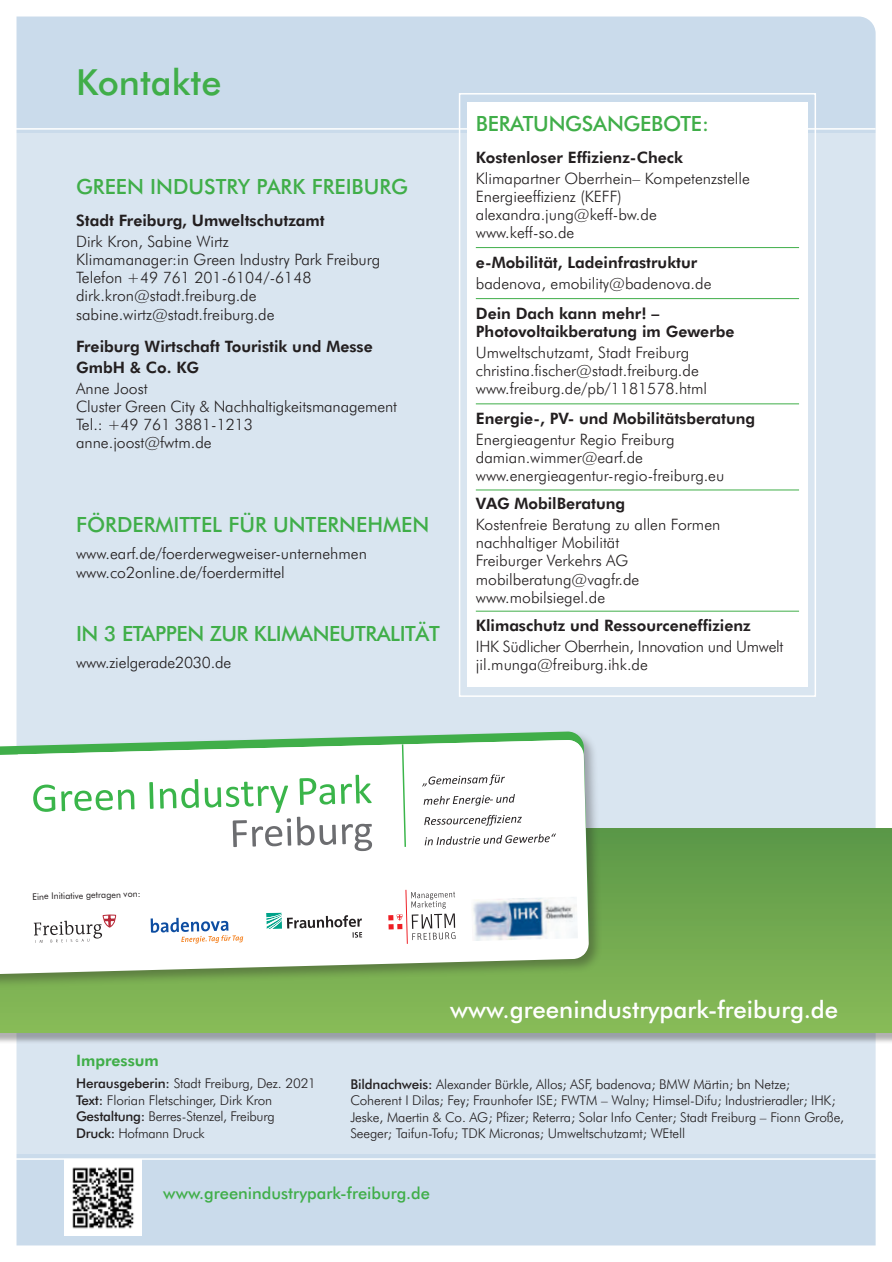
<style>
.page{position:relative;width:892px;height:1262px;background:#fff}
.page>*{position:absolute;margin:0;border:0;box-sizing:border-box;transform-origin:0 0}
.t1{font:500 36px "Futura BT";color:#40ae49}
.t2{font:500 24px "Futura BT";color:#fff}
.t3{font:500 21px "Futura BT";letter-spacing:-.005em;color:#40ae49}
.t4{font:500 16.5px "Futura BT";color:#40ae49}
.t5{font:300 15.75px/18px "Futura BT";color:#231f20}
.t6{font:800 15.75px/21px "Futura BT";color:#231f20}
.t7{font:300 15.75px/18px "Futura BT";letter-spacing:-.02em;color:#231f20}
.t8{font:800 15.75px "Futura BT";color:#40ae49}
.t9{font:300 13.5px/16.5px "Futura BT";letter-spacing:-.01em;color:#231f20}
.t10{font:9.3px "Futura BT";color:#231f20}
.s1{font-weight:500}
</style>
<div class="page">
<div style="left:17px;top:17px;width:858px;height:1228px;background:#cadbeb"></div>
<div style="left:17px;top:133px;width:863px;height:1021px;background:#d9e5f0"></div>
<div style="left:0;top:831px;width:892px;height:213px;background:#231f20;opacity:.35"></div>
<div style="left:0;top:829px;width:892px;height:204px;background:linear-gradient(to bottom,#5b9748,#89bb58)"></div>
<hr style="left:0;top:128px;width:875px;height:2px;background:#fff">
<hr style="left:0;top:1158px;width:892px;height:2px;background:#fff">
<img style="left:65px;top:1160px;width:76px;height:75px">
<div style="left:0;top:729px;width:603px;height:260px;background:#231f20;opacity:.35"></div>
<svg style="left:0;top:731px;width:589px;height:9px"></svg>
<svg style="left:0;top:740px;width:589px;height:234px;fill:#fff"></svg>
<div style="left:18px;top:740px;width:566px;height:229px;background:#fff"></div>
<svg style="left:33px;top:784px;width:22px;height:28px"></svg>
<svg style="left:61px;top:789px;width:74px;height:22px;background:#b7e4bd"></svg>
<svg style="left:149px;top:782px;width:5px;height:27px"></svg>
<svg style="left:160px;top:779px;width:39px;height:29px"></svg>
<svg style="left:299px;top:778px;width:36px;height:27px"></svg>
<svg style="left:341px;top:775px;width:31px;height:29px"></svg>
<svg style="left:205px;top:782px;width:86px;height:65px;background:#dae9dd"></svg>
<svg style="left:297px;top:817px;width:39px;height:28px"></svg>
<svg style="left:342px;top:824px;width:30px;height:27px"></svg>
<svg style="left:401px;top:740px;width:6px;height:108px"></svg>
<svg style="left:422px;top:774px;width:83px;height:12px"></svg>
<svg style="left:424px;top:794px;width:91px;height:12px"></svg>
<svg style="left:424px;top:815px;width:98px;height:11px"></svg>
<svg style="left:425px;top:833px;width:131px;height:12px;background:#d6d6d6"></svg>
<svg style="left:388px;top:889px;width:67px;height:55px;background:#e8dfe0"></svg>
<svg style="left:151px;top:918px;width:92px;height:25px;background:#d2d7e1"></svg>
<svg style="left:266px;top:912px;width:96px;height:26px;background:#d0d9d8"></svg>
<svg style="left:34px;top:914px;width:83px;height:29px;background:#e4dedf"></svg>
<img style="left:471px;top:897px;width:107px;height:44px">
<div style="left:459px;top:93px;width:357px;height:604px;border:2px solid #fff"></div>
<div style="left:467px;top:103px;width:340px;height:584px;background:#fff"></div>
<hr style="left:476px;top:247px;width:323px;height:1px;background:#40ae49">
<hr style="left:476px;top:298px;width:323px;height:1px;background:#40ae49">
<hr style="left:476px;top:403px;width:323px;height:1px;background:#40ae49">
<hr style="left:476px;top:490px;width:323px;height:1px;background:#40ae49">
<hr style="left:476px;top:611px;width:323px;height:1px;background:#40ae49">
<h1 class="t1" style="left:76px;top:61px;width:147px">Kontakte</h1>
<h3 class="t3" style="left:76px;top:174px;width:333px">GREEN INDUSTRY PARK FREIBURG</h3>
<p class="t6" style="left:76px;top:209px;width:250px">Stadt Freiburg, Umweltschutzamt</p>
<p class="t5" style="left:76px;top:232px;width:306px">Dirk Kron, Sabine Wirtz<br>Klimamanager:in Green Industry Park Freiburg Telefon +49 761 201-6104/-6148 dirk.kron@stadt.freiburg.de</p>
<p class="t5" style="left:76px;top:305px;width:200px">sabine.wirtz@stadt.freiburg.de</p>
<p class="t6" style="left:76px;top:335px;width:298px">Freiburg Wirtschaft Touristik und Messe<br>GmbH &amp; Co. KG</p>
<p class="t5" style="left:76px;top:379px;width:322px">Anne Joost<br>Cluster Green City &amp; Nachhaltigkeitsmanagement<br>Tel.: +49 761 3881-1213<br>anne.joost@fwtm.de</p>
<h3 class="t3" style="left:76px;top:511px;width:355px">FÖRDERMITTEL FÜR UNTERNEHMEN</h3>
<p class="t5" style="left:76px;top:543px;width:292px;line-height:19.5px">www.earf.de/foerderwegweiser-unternehmen www.co2online.de/foerdermittel</p>
<h3 class="t3" style="left:76px;top:621px;width:365px">IN 3 ETAPPEN ZUR KLIMANEUTRALITÄT</h3>
<p class="t5" style="left:76px;top:653px;width:157px">www.zielgerade2030.de</p>
<h3 class="t3" style="left:476px;top:111px;width:235px">BERATUNGSANGEBOTE:</h3>
<p class="t6" style="left:476px;top:147px;width:209px">Kostenloser Effizienz-Check</p>
<p class="t5" style="left:476px;top:169px;width:276px">Klimapartner Oberrhein– Kompetenzstelle<br>Energieeffizienz (KEFF) alexandra.jung@keff-bw.de www.keff-so.de</p>
<p class="t6" style="left:476px;top:252px;width:223px">e-Mobilität, Ladeinfrastruktur</p>
<p class="t5" style="left:476px;top:274px;width:237px">badenova, emobility@badenova.de</p>
<p class="t6" style="left:476px;top:304px;width:260px;line-height:18px">Dein Dach kann mehr! –<br>Photovoltaikberatung im Gewerbe</p>
<p class="t5" style="left:476px;top:343px;width:233px">Umweltschutzamt, Stadt Freiburg christina.fischer@stadt.freiburg.de www.freiburg.de/pb/1181578.html</p>
<p class="t6" style="left:476px;top:408px;width:281px">Energie-, PV- und Mobilitätsberatung</p>
<p class="t5" style="left:476px;top:430px;width:250px">Energieagentur Regio Freiburg damian.wimmer@earf.de www.energieagentur-regio-freiburg.eu</p>
<p class="t6" style="left:476px;top:493px;width:151px">VAG MobilBeratung</p>
<p class="t5" style="left:476px;top:516px;width:246px">Kostenfreie Beratung zu allen Formen nachhaltiger Mobilität<br>Freiburger Verkehrs AG mobilberatung@vagfr.de www.mobilsiegel.de</p>
<p class="t6" style="left:476px;top:615px;width:276px">Klimaschutz und Ressourceneffizienz</p>
<p class="t7" style="left:476px;top:637px;width:309px">IHK Südlicher Oberrhein, Innovation und Umwelt jil.munga@freiburg.ihk.de</p>
<p class="t10" style="left:32px;top:891px;width:110px;rotate:-2deg">Eine Initiative getragen von:</p>
<h2 class="t2" style="left:450px;top:994px;width:389px">www.greenindustrypark-freiburg.de</h2>
<p class="t8" style="left:76px;top:1051px;width:84px">Impressum</p>
<p class="t9" style="left:76px;top:1075px;width:241px"><span class="s1">Herausgeberin:</span> Stadt Freiburg, Dez. 2021<br><span class="s1">Text:</span> Florian Fletschinger, Dirk Kron <span class="s1">Gestaltung:</span> Berres-Stenzel, Freiburg <span class="s1">Druck:</span> Hofmann Druck</p>
<p class="t9" style="left:350px;top:1075px;width:495px"><span class="s1">Bildnachweis:</span> Alexander Bürkle, Allos; ASF, badenova; BMW Märtin; bn Netze; Coherent I Dilas; Fey; Fraunhofer ISE; FWTM – Walny; Himsel-Difu; Industrieradler; IHK; Jeske, Maertin &amp; Co. AG; Pfizer; Reterra; Solar Info Center; Stadt Freiburg – Fionn Große, Seeger; Taifun-Tofu; TDK Micronas; Umweltschutzamt; WEtell</p>
<p class="t4" style="left:163px;top:1183px;width:268px">www.greenindustrypark-freiburg.de</p>
</div>
